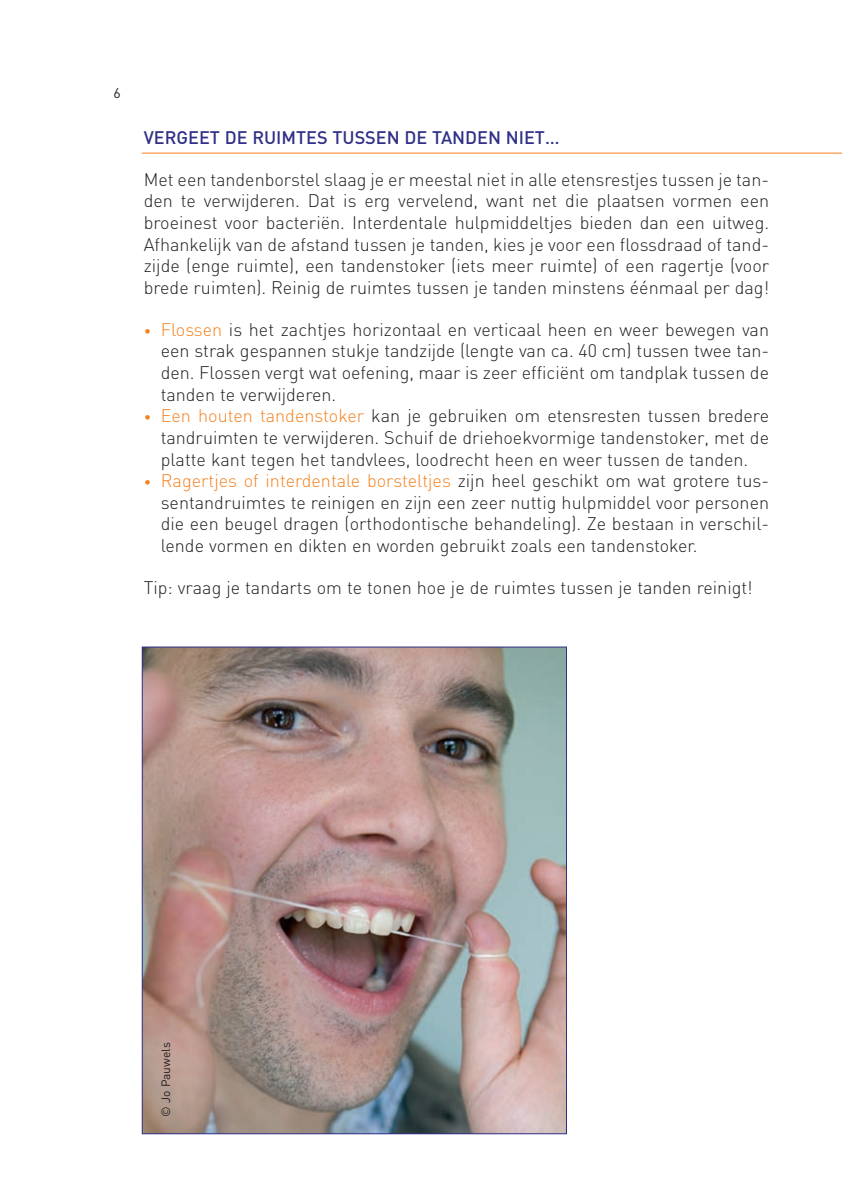
<style>
.page{position:relative;width:842px;height:1191px;background:#fff}
.page>*{position:absolute;margin:0;border:0;box-sizing:border-box;transform-origin:0 0}
.t1{font:300 18px/21.6px "DIN";color:#231f20;text-align:justify}
.t2{font:500 18px "DIN";color:#303087}
.t3{font:14px "DIN";color:#231f20}
.t4{font:12px "DIN";color:#231f20}
.s1{font-size:14px;color:#f58220}
.s2{color:#f58220}
</style>
<div class="page">
<img style="left:144px;top:648px;width:421px;height:484px">
<hr style="left:142px;top:153px;width:700px;height:1px;background:#f58220">
<p class="t3" style="left:113px;top:85px;width:9px">6</p>
<p class="t2" style="left:144px;top:127px;width:417px">VERGEET DE RUIMTES TUSSEN DE TANDEN NIET…</p>
<p class="t1" style="left:144px;top:169px;width:627px">Met een tandenborstel slaag je er meestal niet in alle etensrestjes tussen je tan&shy;den te verwijderen. Dat is erg vervelend, want net die plaatsen vormen een broeinest voor bacteriën. Interdentale hulpmiddeltjes bieden dan een uitweg.<br>Afhankelijk van de afstand tussen je tanden, kies je voor een flossdraad of tand&shy;zijde (enge ruimte), een tandenstoker (iets meer ruimte) of een ragertje (voor brede ruimten). Reinig de ruimtes tussen je tanden minstens éénmaal per dag!</p>
<p class="t1" style="left:161px;top:319px;width:610px;text-indent:-17px"><span class="s1">•</span> <span class="s2">Flossen</span> is het zachtjes horizontaal en verticaal heen en weer bewegen van een strak gespannen stukje tandzijde (lengte van ca. 40 cm) tussen twee tan&shy;den. Flossen vergt wat oefening, maar is zeer efficiënt om tandplak tussen de tanden te verwijderen.</p>
<p class="t1" style="left:161px;top:405px;width:610px;text-indent:-17px"><span class="s1">•</span> <span class="s2">Een houten tandenstoker</span> kan je gebruiken om etensresten tussen bredere tandruimten te verwijderen. Schuif de driehoekvormige tandenstoker, met de platte kant tegen het tandvlees, loodrecht heen en weer tussen de tanden.</p>
<p class="t1" style="left:161px;top:470px;width:610px;text-indent:-17px"><span class="s1">•</span> <span class="s2">Ragertjes of interdentale borsteltjes</span> zijn heel geschikt om wat grotere tus&shy;sentandruimtes te reinigen en zijn een zeer nuttig hulpmiddel voor personen die een beugel dragen (orthodontische behandeling). Ze bestaan in verschil&shy;lende vormen en dikten en worden gebruikt zoals een tandenstoker.</p>
<p class="t1" style="left:144px;top:577px;width:610px">Tip: vraag je tandarts om te tonen hoe je de ruimtes tussen je tanden reinigt!</p>
<p class="t4" style="left:159px;top:1116px;width:76px;rotate:-90deg">© Jo Pauwels</p>
</div>
